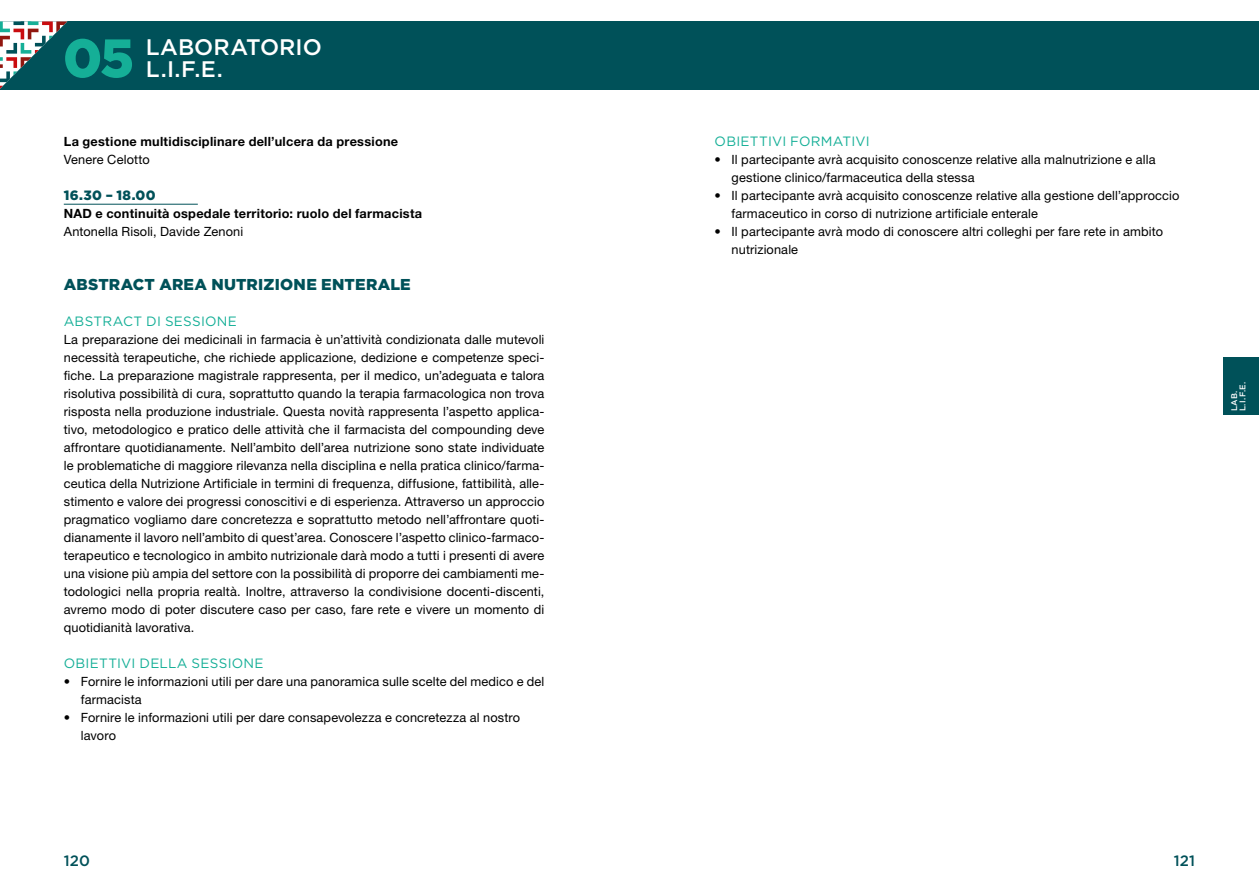
<style>
.page{position:relative;width:1259px;height:893px;background:#fff}
.page>*{position:absolute;margin:0;border:0;box-sizing:border-box;transform-origin:0 0}
.t1{font:900 54px "Gotham";color:#15af97}
.t2{font:500 22.5px "Gotham";color:#fff}
.Corpo{font:900 15.75px "Gotham";letter-spacing:.015em;color:#005159}
.t3{font:500 15px "Gotham";letter-spacing:.005em;color:#005159}
.SubTipo_Sessione_Azz{font:13.5px "Gotham";letter-spacing:.02em;color:#15af97}
.Orario_Blu{font:900 13.5px "Gotham";letter-spacing:.02em;color:#005159}
.Corpo-2{font:12.75px/18px "Helvetica Neue LT Std";letter-spacing:.01em;color:#000}
.Corpo_BOLD{font:700 12.75px "Helvetica Neue LT Std";letter-spacing:.02em;color:#000}
.Corpo-3{font:700 12.75px "Helvetica Neue LT Std";letter-spacing:.02em;color:#000}
.t4{font:500 8.25px/8.2px "Gotham";color:#fff}
</style>
<div class="page">
<div style="left:0;top:21px;width:1259px;height:68px;background:#005159"></div>
<svg style="left:0;top:21px;width:67px;height:68px"></svg>
<div style="left:1223px;top:357px;width:36px;height:57px;background:#005159"></div>
<hr style="left:64px;top:204px;width:134px;height:1px;background:#005159">
<h1 class="t1" style="left:63px;top:21px;width:73px">05</h1>
<h2 class="t2" style="left:146px;top:32px;width:177px">LABORATORIO</h2>
<h2 class="t2" style="left:146px;top:54px;width:78px">L.I.F.E.</h2>
<p class="Corpo-3" style="left:64px;top:133px;width:336px">La gestione multidisciplinare dell’ulcera da pressione</p>
<p class="Corpo-2" style="left:64px;top:150px;width:87px">Venere Celotto</p>
<p class="Orario_Blu" style="left:64px;top:185px;width:93px">16.30 – 18.00</p>
<p class="Corpo_BOLD" style="left:64px;top:205px;width:360px">NAD e continuità ospedale territorio: ruolo del farmacista</p>
<p class="Corpo-2" style="left:64px;top:222px;width:181px">Antonella Risoli, Davide Zenoni</p>
<p class="Corpo" style="left:64px;top:273px;width:348px">ABSTRACT AREA NUTRIZIONE ENTERALE</p>
<p class="SubTipo_Sessione_Azz" style="left:64px;top:312px;width:175px">ABSTRACT DI SESSIONE</p>
<p class="Corpo-2" style="left:64px;top:330px;width:482px;text-align:justify">La preparazione dei medicinali in farmacia è un’attività condizionata dalle mutevoli necessità terapeutiche, che richiede applicazione, dedizione e competenze speci&shy;fiche. La preparazione magistrale rappresenta, per il medico, un’adeguata e talora risolutiva possibilità di cura, soprattutto quando la terapia farmacologica non trova risposta nella produzione industriale. Questa novità rappresenta l’aspetto applica&shy;tivo, metodologico e pratico delle attività che il farmacista del compounding deve affrontare quotidianamente. Nell’ambito dell’area nutrizione sono state individuate le problematiche di maggiore rilevanza nella disciplina e nella pratica clinico/farma&shy;ceutica della Nutrizione Artificiale in termini di frequenza, diffusione, fattibilità, alle&shy;stimento e valore dei progressi conoscitivi e di esperienza. Attraverso un approccio pragmatico vogliamo dare concretezza e soprattutto metodo nell’affrontare quoti&shy;dianamente il lavoro nell’ambito di quest’area. Conoscere l’aspetto clinico-farmaco&shy;terapeutico e tecnologico in ambito nutrizionale darà modo a tutti i presenti di avere una visione più ampia del settore con la possibilità di proporre dei cambiamenti me&shy;todologici nella propria realtà. Inoltre, attraverso la condivisione docenti-discenti, avremo modo di poter discutere caso per caso, fare rete e vivere un momento di quotidianità lavorativa.</p>
<p class="SubTipo_Sessione_Azz" style="left:64px;top:654px;width:201px">OBIETTIVI DELLA SESSIONE</p>
<p class="Corpo-2" style="left:64px;top:672px;width:482px">• Fornire le informazioni utili per dare una panoramica sulle scelte del medico e del</p>
<p class="Corpo-2" style="left:81px;top:690px;width:62px">farmacista</p>
<p class="Corpo-2" style="left:64px;top:708px;width:458px">• Fornire le informazioni utili per dare consapevolezza e concretezza al nostro</p>
<p class="Corpo-2" style="left:81px;top:726px;width:37px">lavoro</p>
<p class="SubTipo_Sessione_Azz" style="left:714px;top:132px;width:157px">OBIETTIVI FORMATIVI</p>
<p class="Corpo-2" style="left:731px;top:150px;width:425px;text-indent:-17px">• Il partecipante avrà acquisito conoscenze relative alla malnutrizione e alla gestione clinico/farmaceutica della stessa</p>
<p class="Corpo-2" style="left:731px;top:186px;width:449px;text-indent:-17px">• Il partecipante avrà acquisito conoscenze relative alla gestione dell’approccio farmaceutico in corso di nutrizione artificiale enterale</p>
<p class="Corpo-2" style="left:731px;top:222px;width:433px;text-indent:-17px">• Il partecipante avrà modo di conoscere altri colleghi per fare rete in ambito nutrizionale</p>
<p class="t4" style="left:1230px;top:411px;width:31px;rotate:-90deg">LAB.<br>L.I.F.E.</p>
<p class="t3" style="left:64px;top:850px;width:28px">120</p>
<p class="t3" style="left:1174px;top:850px;width:23px">121</p>
</div>
